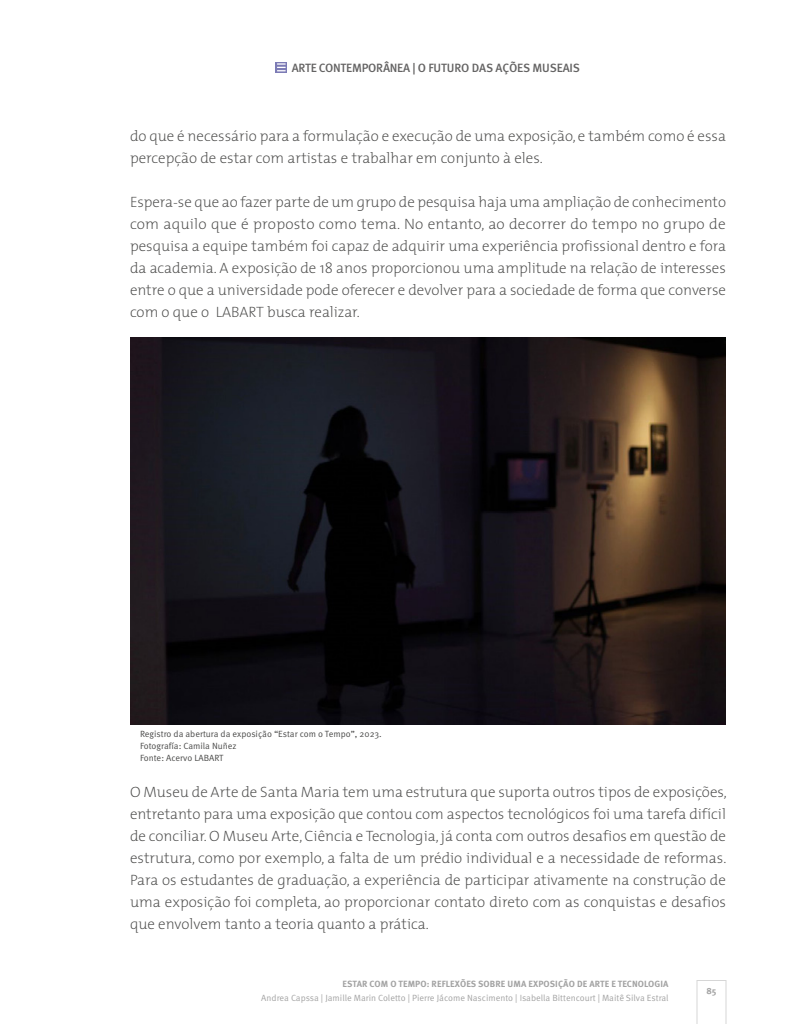
<style>
.page{position:relative;width:790px;height:1024px;background:#fff}
.page>*{position:absolute;margin:0;border:0;box-sizing:border-box;transform-origin:0 0}
.t1{font:200 15px/22px "The Mix";color:#4a4a49;text-align:justify}
.t2{font:500 12px "Meta Pro";letter-spacing:-.02em;color:#646363}
.t3{font:9px "Meta Pro";color:#a3a3a3}
.t4{font:9px/12px "Meta Pro";color:#4a4a49}
.t5{font:700 9px "Meta Pro";letter-spacing:.01em;color:#a3a3a3}
</style>
<div class="page">
<svg style="left:696px;top:980px;width:30px;height:44px"></svg>
<svg style="left:276px;top:62px;width:11px;height:11px"></svg>
<svg style="left:277px;top:63px;width:9px;height:8px"></svg>
<img style="left:130px;top:337px;width:596px;height:387px">
<p class="t2" style="left:292px;top:60px;width:290px">ARTE CONTEMPORÂNEA | O FUTURO DAS AÇÕES MUSEAIS</p>
<p class="t1" style="left:130px;top:124px;width:598px">do que é necessário para a formulação e execução de uma exposição, e também como é essa percepção de estar com artistas e trabalhar em conjunto à eles.</p>
<p class="t1" style="left:130px;top:190px;width:598px">Espera-se que ao fazer parte de um grupo de pesquisa haja uma ampliação de conhecimento com aquilo que é proposto como tema. No entanto, ao decorrer do tempo no grupo de pesquisa a equipe também foi capaz de adquirir uma experiência profissional dentro e fora da academia. A exposição de 18 anos proporcionou uma amplitude na relação de interesses entre o que a universidade pode oferecer e devolver para a sociedade de forma que converse com o que o LABART busca realizar.</p>
<p class="t4" style="left:140px;top:729px;width:243px">Registro da abertura da exposição “Estar com o Tempo”, 2023.<br>Fotografía: Camila Nuñez<br>Fonte: Acervo LABART</p>
<p class="t1" style="left:130px;top:781px;width:598px">O Museu de Arte de Santa Maria tem uma estrutura que suporta outros tipos de exposições, entretanto para uma exposição que contou com aspectos tecnológicos foi uma tarefa difícil de conciliar. O Museu Arte, Ciência e Tecnologia, já conta com outros desafios em questão de estrutura, como por exemplo, a falta de um prédio individual e a necessidade de reformas.<br>Para os estudantes de graduação, a experiência de participar ativamente na construção de uma exposição foi completa, ao proporcionar contato direto com as conquistas e desafios que envolvem tanto a teoria quanto a prática.</p>
<p class="t5" style="left:343px;top:978px;width:328px">ESTAR COM O TEMPO: REFLEXÕES SOBRE UMA EXPOSIÇÃO DE ARTE E TECNOLOGIA</p>
<p class="t3" style="left:261px;top:992px;width:409px">Andrea Capssa | Jamille Marin Coletto | Pierre Jácome Nascimento | Isabella Bittencourt | Maitê Silva Estral</p>
<p class="t5" style="left:706px;top:985px;width:12px">85</p>
</div>
